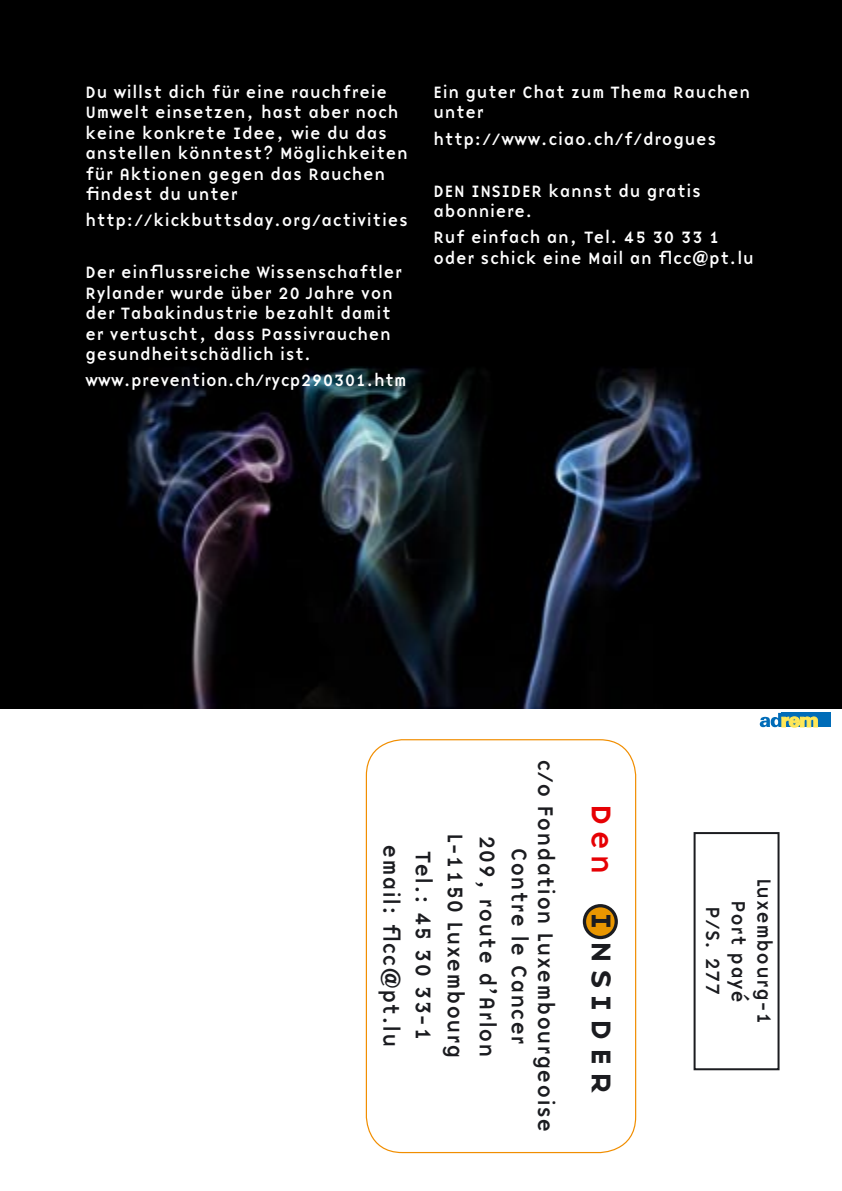
<style>
.page{position:relative;width:842px;height:1191px;background:#fff}
.page>*{position:absolute;margin:0;border:0;box-sizing:border-box;transform-origin:0 0}
.t1{font:35.8px "Base Nine Small Caps";letter-spacing:.13em;color:#1b1c20}
.Base_Text{font:22px/26.4px "Base Nine";color:#1b1c20;text-align:center}
.Base_Text-2{font:19.8px "Base Nine";color:#1b1c20}
.Base_Text-3{font:17px/20.4px "Base Nine";color:#fff}
.Base_Text-4{font:17px "Base Nine";letter-spacing:-.02em;color:#fff}
.s1{color:#e60004}
.s2{font-family:"Base Nine";font-size:31px;color:#e60004}
</style>
<div class="page">
<img style="left:0;top:0;width:842px;height:709px">
<div style="left:782px;top:713px;width:49px;height:14px;background:#006cb8"></div>
<svg style="left:760px;top:713px;width:57px;height:14px"></svg>
<svg style="left:365px;top:739px;width:272px;height:413px"></svg>
<div style="left:694px;top:832px;width:85px;height:238px;border:2px solid #1b1c20"></div>
<svg style="left:583px;top:904px;width:35px;height:35px"></svg>
<div style="left:586px;top:907px;width:29px;height:29px;background:#e99600;border-radius:50%"></div>
<p class="Base_Text-3" style="left:85px;top:82px;width:325px">Du willst dich für eine rauchfreie<br>Umwelt einsetzen, hast aber noch keine konkrete Idee, wie du das anstellen könntest? Möglichkeiten für Aktionen gegen das Rauchen findest du unter</p>
<p class="Base_Text-3" style="left:85px;top:210px;width:325px">http://kickbuttsday.org/activities</p>
<p class="Base_Text-3" style="left:85px;top:262px;width:319px">Der einflussreiche Wissenschaftler Rylander wurde über 20 Jahre von der Tabakindustrie bezahlt damit er vertuscht, dass Passivrauchen gesundheitschädlich ist.</p>
<p class="Base_Text-4" style="left:85px;top:368px;width:324px">www.prevention.ch/rycp290301.htm</p>
<p class="Base_Text-3" style="left:433px;top:82px;width:319px">Ein guter Chat zum Thema Rauchen unter</p>
<p class="Base_Text-3" style="left:433px;top:128px;width:285px">http://www.ciao.ch/f/drogues</p>
<p class="Base_Text-3" style="left:433px;top:180px;width:270px">DEN INSIDER kannst du gratis abonniere.</p>
<p class="Base_Text-3" style="left:433px;top:227px;width:323px">Ruf einfach an, Tel. 45 30 33 1 oder schick eine Mail an flcc@pt.lu</p>
<p class="Base_Text" style="left:405px;top:844px;width:204px;rotate:90deg">email: flcc@pt.lu</p>
<p class="Base_Text" style="left:437px;top:850px;width:192px;rotate:90deg">Tel.: 45 30 33-1</p>
<p class="Base_Text" style="left:469px;top:833px;width:226px;rotate:90deg">L-1150 Luxembourg</p>
<p class="Base_Text" style="left:501px;top:834px;width:224px;rotate:90deg">209, route d’Arlon</p>
<p class="Base_Text" style="left:559px;top:758px;width:376px;rotate:90deg">c/o Fondation Luxembourgeoise<br>Contre le Cancer</p>
<p class="t1" style="left:630px;top:802px;width:294px;rotate:90deg"><span class="s1">d</span><span class="s2">en</span> i nsider</p>
<p class="Base_Text-2" style="left:778px;top:877px;width:149px;rotate:90deg">Luxembourg-1</p>
<p class="Base_Text-2" style="left:727px;top:906px;width:92px;rotate:90deg">P/S. 277</p>
<p class="Base_Text-2" style="left:753px;top:899px;width:105px;rotate:90deg">Port payé</p>
</div>
